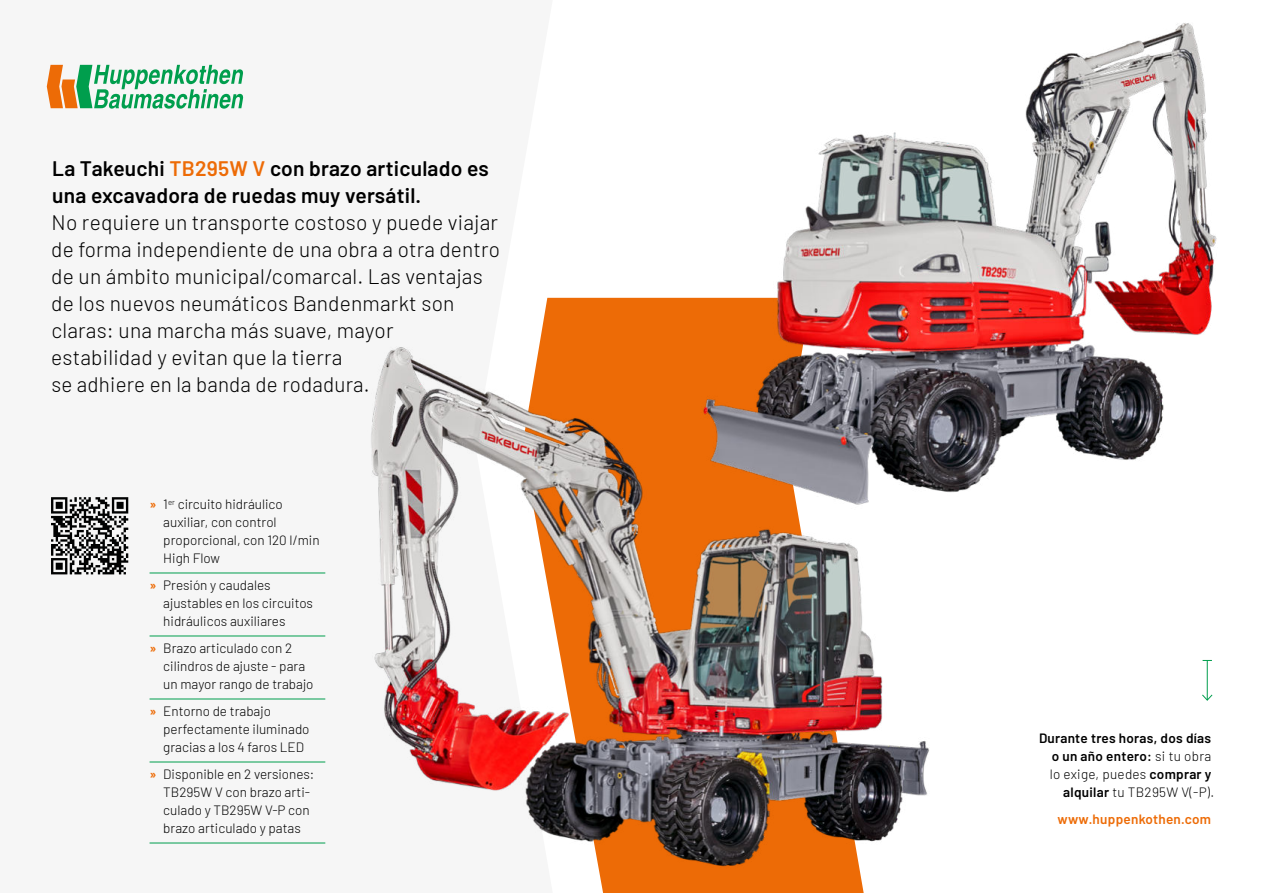
<style>
.page{position:relative;width:1263px;height:893px;background:#fff}
.page>*{position:absolute;margin:0;border:0;box-sizing:border-box;transform-origin:0 0}
.t1{font:300 21px/27px "Barlow";letter-spacing:.01em;color:#000}
.t2{font:600 21px/27px "Barlow";letter-spacing:.01em;color:#000}
.t3{font:300 13.5px/18px "Barlow";color:#000}
.t4{font:600 13.5px/18px "Barlow";letter-spacing:.02em;color:#000;text-align:right}
.t5{font:600 13.5px "Barlow";letter-spacing:.02em;color:#ed6b06}
.s1{color:#ed6b06}
.s2{font-weight:600;color:#ed6b06}
.s3{font-weight:300}
</style>
<div class="page">
<svg style="left:47px;top:65px;width:196px;height:44px"></svg>
<hr style="left:1207px;top:660px;width:1px;height:40px;background:#009e4d">
<svg style="left:1202px;top:694px;width:11px;height:7px"></svg>
<img style="left:587px;top:23px;width:630px;height:437px">
<img style="left:198px;top:328px;width:871px;height:565px">
<svg style="left:51px;top:497px;width:77px;height:77px"></svg>
<hr style="left:150px;top:573px;width:175px;height:1px;background:#009e4d">
<hr style="left:150px;top:636px;width:175px;height:1px;background:#009e4d">
<hr style="left:150px;top:699px;width:175px;height:1px;background:#009e4d">
<hr style="left:150px;top:762px;width:175px;height:1px;background:#009e4d">
<hr style="left:150px;top:843px;width:175px;height:1px;background:#009e4d">
<h1 class="t2" style="left:52px;top:157px;width:438px">La Takeuchi <span class="s1">TB295W V</span> con brazo articulado es una excavadora de ruedas muy versátil.</h1>
<p class="t1" style="left:51px;top:212px;width:450px">No requiere un transporte costoso y puede viajar de forma independiente de una obra a otra dentro de un ámbito municipal/comarcal. Las ventajas de los nuevos neumáticos Bandenmarkt son claras: una marcha más suave, mayor estabilidad y evitan que la tierra<br>se adhiere en la banda de rodadura.</p>
<p class="t3" style="left:163px;top:497px;width:158px;text-indent:-14px"><span class="s2">»</span> 1<sup>er</sup> circuito hidráulico auxiliar, con control proporcional, con 120 l/min<br>High Flow</p>
<p class="t3" style="left:163px;top:578px;width:151px;text-indent:-14px"><span class="s2">»</span> Presión y caudales ajustables en los circuitos hidráulicos auxiliares</p>
<p class="t3" style="left:163px;top:641px;width:152px;text-indent:-14px"><span class="s2">»</span> Brazo articulado con 2 cilindros de ajuste - para un mayor rango de trabajo</p>
<p class="t3" style="left:163px;top:704px;width:148px;text-indent:-14px"><span class="s2">»</span> Entorno de trabajo perfecta mente iluminado gracias a los 4 faros LED</p>
<p class="t3" style="left:163px;top:767px;width:152px;text-indent:-14px"><span class="s2">»</span> Disponible en 2 versiones:<br>TB295W V con brazo arti&shy;culado y TB295W V-P con brazo articulado y patas</p>
<p class="t4" style="left:1039px;top:731px;width:177px">Durante tres horas, dos días o un año entero: <span class="s3">si tu obra<br>lo exige, puedes</span> comprar y alquilar <span class="s3">tu TB295W V(-P).</span></p>
<p class="t5" style="left:1057px;top:815px;width:155px">www.huppenkothen.com</p>
</div>
